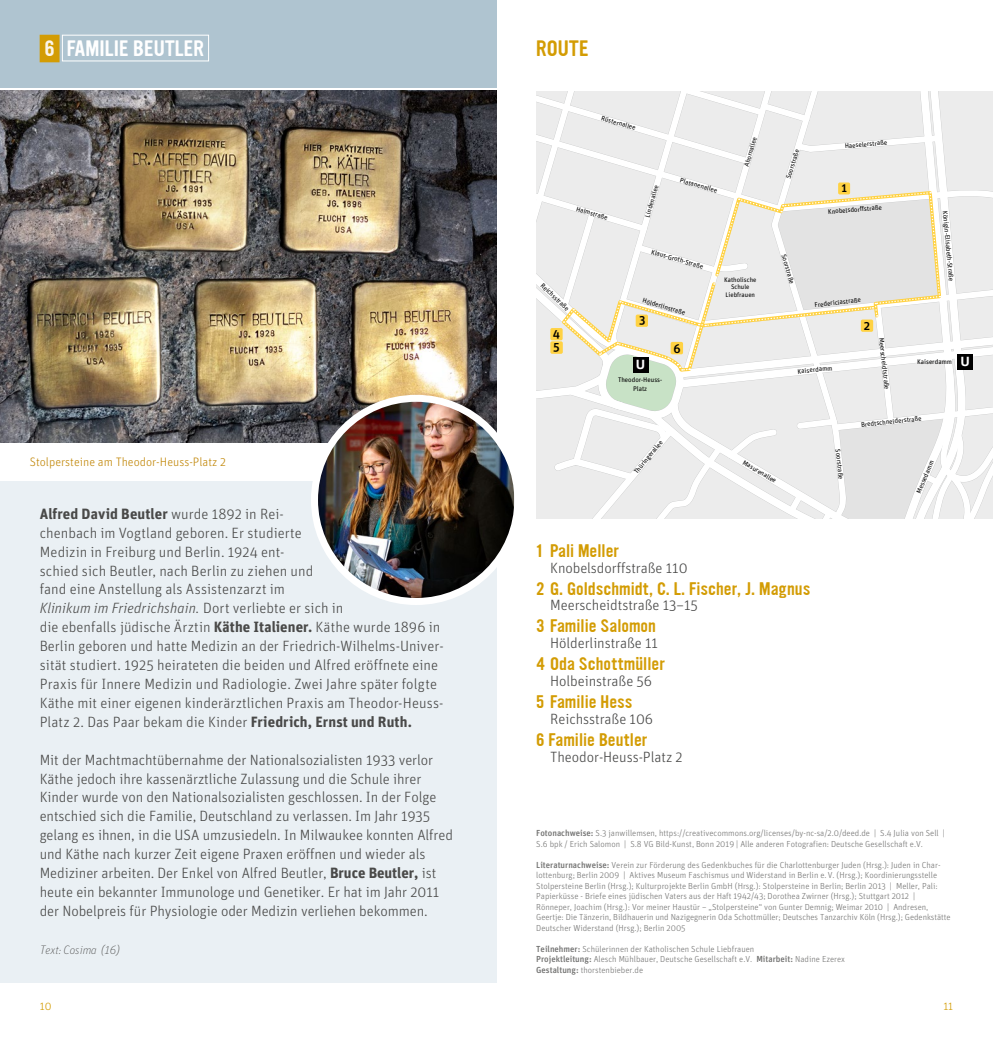
<style>
.page{position:relative;width:993px;height:1042px;background:#fff}
.page>*{position:absolute;margin:0;border:0;box-sizing:border-box;transform-origin:0 0}
.t1{font:19.25px "Ultramagnetic";color:#fff}
.t2{font:19.25px "Ultramagnetic";color:#d39c04}
.t3{font:15.75px "Ultramagnetic";color:#d39c04}
.t4{font:300 14.88px/18.9px "Unit";letter-spacing:-.005em;color:#494948}
.t5{font:700 12.78px "Helvetica";color:#fff}
.t6{font:500 12.6px "Unit";color:#000}
.t7{font:500 12.42px "Unit";color:#000}
.t8{font:300 12.25px "Unit";color:#c2880b}
.t9{font:italic 100 12.25px "Unit";letter-spacing:-.005em;color:#494948}
.t10{font:500 12.08px "Unit";color:#000}
.t11{font:300 11.38px "Unit";color:#d39c04}
.t12{font:300 8.75px/10.5px "Unit";color:#747473}
.t13{font:6.65px/7.9px "Unit Regular TF";color:#000;text-align:center}
.s1{color:#fbf5ea}
.s2{font-weight:700}
.s3{font-style:italic}
.s4{font-family:"Helvetica";font-weight:700;font-size:12.78px;color:#fff}
.s5{font-weight:500}
</style>
<div class="page">
<div style="left:0;top:0;width:496px;height:87px;background:#afc4d0"></div>
<div style="left:0;top:462px;width:496px;height:520px;background:#eaf0f4"></div>
<img style="left:0;top:91px;width:496px;height:352px">
<svg style="left:536px;top:91px;width:456px;height:428px"></svg>
<div style="left:550px;top:328px;width:12px;height:12px;background:#ffd243;border-radius:2px"></div>
<div style="left:956px;top:354px;width:16px;height:16px;background:#000"></div>
<div style="left:632px;top:357px;width:16px;height:15px;background:#000"></div>
<div style="left:40px;top:35px;width:19px;height:27px;background:#d39c04"></div>
<div style="left:62px;top:35px;width:147px;height:26px;border:1px solid #fff"></div>
<div style="left:0;top:443px;width:496px;height:38px;background:#fff"></div>
<img style="left:314px;top:398px;width:199px;height:203px">
<div style="left:311px;top:395px;width:210px;height:210px;border:7px solid #fff;border-radius:50%"></div>
<p class="t1" style="left:44px;top:34px;width:161px"><span class="s1">6</span> FAMILIE BEUTLER</p>
<p class="t8" style="left:30px;top:455px;width:198px">Stolpersteine am Theodor-Heuss-Platz 2</p>
<p class="t4" style="left:40px;top:504px;width:405px"><span class="s2">Alfred David Beutler</span> wurde 1892 in Rei-<br>chenbach im Vogtland geboren. Er studierte<br>Medizin in Freiburg und Berlin. 1924 ent-<br>schied sich Beutler, nach Berlin zu ziehen und<br>fand eine Anstellung als Assistenzarzt im<br><span class="s3">Klinikum im Friedrichshain.</span> Dort verliebte er sich in<br>die ebenfalls jüdische Ärztin <span class="s2">Käthe Italiener.</span> Käthe wurde 1896 in Berlin geboren und hatte Medizin an der Friedrich-Wilhelms-Univer&shy;sität studiert. 1925 heirateten die beiden und Alfred eröffnete eine Praxis für Innere Medizin und Radiologie. Zwei Jahre später folgte Käthe mit einer eigenen kinderärztlichen Praxis am Theodor-Heuss-Platz 2. Das Paar bekam die Kinder <span class="s2">Friedrich, Ernst und Ruth.</span></p>
<p class="t4" style="left:40px;top:750px;width:414px">Mit der Machtmachtübernahme der Nationalsozialisten 1933 verlor Käthe jedoch ihre kassenärztliche Zulassung und die Schule ihrer Kinder wurde von den Nationalsozialisten geschlossen. In der Folge entschied sich die Familie, Deutschland zu verlassen. Im Jahr 1935 gelang es ihnen, in die USA umzusiedeln. In Milwaukee konnten Alfred und Käthe nach kurzer Zeit eigene Praxen eröffnen und wieder als Mediziner arbeiten. Der Enkel von Alfred Beutler, <span class="s2">Bruce Beutler,</span> ist heute ein bekannter Immunologe und Genetiker. Er hat im Jahr 2011 der Nobelpreis für Physiologie oder Medizin verliehen bekommen.</p>
<p class="t9" style="left:40px;top:942px;width:82px">Text: Cosima (16)</p>
<p class="t11" style="left:40px;top:1000px;width:13px">10</p>
<p class="t2" style="left:536px;top:34px;width:54px">ROUTE</p>
<p class="t13" style="left:602px;top:114px;width:37px;rotate:17deg">Rüsternallee</p>
<p class="t13" style="left:742px;top:165px;width:32px;rotate:-74deg">Ahornallee</p>
<p class="t13" style="left:844px;top:142px;width:44px;rotate:-5deg">Haeselerstraße</p>
<p class="t13" style="left:784px;top:177px;width:32px;rotate:-73deg">Soorstraße</p>
<p class="t13" style="left:681px;top:176px;width:40px;rotate:16deg">Platanenallee</p>
<p class="t10" style="left:841px;top:181px;width:7px">1</p>
<p class="t13" style="left:643px;top:216px;width:34px;rotate:-74deg">Lindenallee</p>
<p class="t13" style="left:827px;top:208px;width:55px;rotate:-5deg">Knobelsdorffstraße</p>
<p class="t13" style="left:577px;top:204px;width:34px;rotate:17deg">Halmstraße</p>
<p class="t13" style="left:948px;top:211px;width:72px;rotate:85deg">Königin-Elisabeth-Straße</p>
<p class="t13" style="left:652px;top:248px;width:55px;rotate:16deg">Klaus-Groth-Straße</p>
<p class="t13" style="left:643px;top:296px;width:46px;rotate:16deg">Hölderlinstraße</p>
<p class="t13" style="left:787px;top:253px;width:32px;rotate:73deg">Soorstraße</p>
<p class="t13" style="left:724px;top:275px;width:34px">Katholische<br>Schule<br>Liebfrauen</p>
<p class="t13" style="left:544px;top:281px;width:38px;rotate:44deg">Reichsstraße</p>
<p class="t13" style="left:813px;top:301px;width:48px;rotate:-6deg">Fredericiastraße</p>
<p class="t7" style="left:638px;top:313px;width:8px">3</p>
<p class="t7" style="left:863px;top:318px;width:8px">2</p>
<p class="t7" style="left:552px;top:326px;width:9px">4</p>
<p class="t13" style="left:885px;top:337px;width:54px;rotate:84deg">Meerscheidtstraße</p>
<p class="t13" style="left:860px;top:421px;width:62px;rotate:-6deg">Bredtschneiderstraße</p>
<p class="t13" style="left:914px;top:491px;width:36px;rotate:-67deg">Messedamm</p>
<p class="t6" style="left:553px;top:339px;width:8px">5</p>
<p class="t6" style="left:673px;top:340px;width:9px">6</p>
<p class="t5" style="left:635px;top:354px;width:11px">U</p>
<p class="t13" style="left:916px;top:357px;width:54px">Kaiserdamm <span class="s4">U</span></p>
<p class="t13" style="left:617px;top:376px;width:46px">Theodor-Heuss-<br>Platz</p>
<p class="t13" style="left:797px;top:367px;width:36px;rotate:-6deg">Kaiserdamm</p>
<p class="t13" style="left:632px;top:470px;width:43px;rotate:-50deg">Thüringerallee</p>
<p class="t13" style="left:841px;top:448px;width:32px;rotate:84deg">Soorstraße</p>
<p class="t13" style="left:745px;top:458px;width:39px;rotate:31deg">Masurenallee</p>
<p class="t3" style="left:536px;top:539px;width:84px">1 Pali Meller</p>
<p class="t4" style="left:550px;top:558px;width:139px">Knobelsdorffstraße 110</p>
<p class="t3" style="left:536px;top:577px;width:275px">2 G. Goldschmidt, C. L. Fischer, J. Magnus</p>
<p class="t4" style="left:550px;top:596px;width:149px">Meerscheidtstraße 13–15</p>
<p class="t3" style="left:536px;top:615px;width:121px">3 Familie Salomon</p>
<p class="t4" style="left:550px;top:633px;width:109px">Hölderlinstraße 11</p>
<p class="t3" style="left:536px;top:653px;width:130px">4 Oda Schottmüller</p>
<p class="t4" style="left:550px;top:671px;width:103px">Holbeinstraße 56</p>
<p class="t3" style="left:536px;top:690px;width:98px">5 Familie Hess</p>
<p class="t4" style="left:550px;top:709px;width:104px">Reichsstraße 106</p>
<p class="t3" style="left:536px;top:728px;width:113px">6 Familie Beutler</p>
<p class="t4" style="left:550px;top:747px;width:134px">Theodor-Heuss-Platz 2</p>
<p class="t12" style="left:536px;top:827px;width:410px"><span class="s5">Fotonachweise:</span> S.3 janwillemsen, https://creativecommons.org/licenses/by-nc-sa/2.0/deed.de | S.4 Julia von Sell |<br>S.6 bpk / Erich Salomon | S.8 VG Bild-Kunst, Bonn 2019 | Alle anderen Fotografien: Deutsche Gesellschaft e.V.</p>
<p class="t12" style="left:536px;top:859px;width:416px"><span class="s5">Literaturnachweise:</span> Verein zur Förderung des Gedenkbuches für die Charlottenburger Juden (Hrsg.): Juden in Char&shy;lottenburg; Berlin 2009 | Aktives Museum Faschismus und Widerstand in Berlin e.V. (Hrsg.); Koordinierungsstelle Stolpersteine Berlin (Hrsg.); Kulturprojekte Berlin GmbH (Hrsg.): Stolpersteine in Berlin; Berlin 2013 | Meller, Pali:<br>Papierküsse - Briefe eines jüdischen Vaters aus der Haft 1942/43; Dorothea Zwirner (Hrsg.); Stuttgart 2012 | Rönneper, Joachim (Hrsg.): Vor meiner Haustür – „Stolpersteine“ von Gunter Demnig; Weimar 2010 | Andresen, Geertje: Die Tänzerin, Bildhauerin und Nazigegnerin Oda Schottmüller; Deutsches Tanzarchiv Köln (Hrsg.); Gedenkstätte Deutscher Widerstand (Hrsg.); Berlin 2005</p>
<p class="t12" style="left:536px;top:943px;width:310px"><span class="s5">Teilnehmer:</span> Schülerinnen der Katholischen Schule Liebfrauen<br><span class="s5">Projektleitung:</span> Alesch Mühlbauer, Deutsche Gesellschaft e.V. <span class="s5">Mitarbeit:</span> Nadine Ezerex<br><span class="s5">Gestaltung:</span> thorstenbieber.de</p>
<p class="t11" style="left:943px;top:1000px;width:11px">11</p>
</div>
